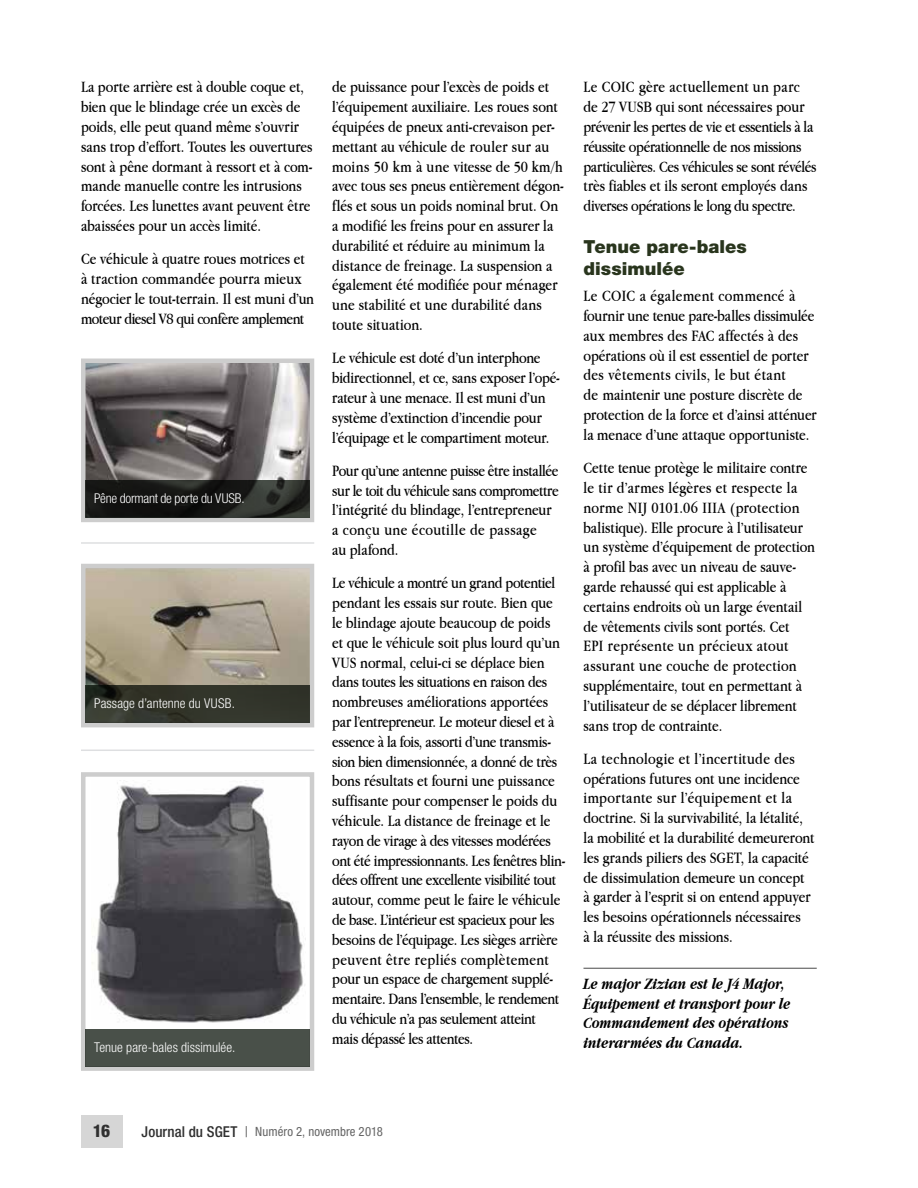
<style>
.page{position:relative;width:918px;height:1188px;background:#fff}
.page>*{position:absolute;margin:0;border:0;box-sizing:border-box;transform-origin:0 0}
.t1{font:900 18px/21.6px "Helvetica Neue LT Std";color:#29351d}
.t2{font:800 condensed 17.55px "Helvetica Neue LT Std";color:#303030}
.Body{font:16.5px/19.8px "Apple Garamond";letter-spacing:-.005em;color:#000}
.End_of_Article_Autho{font:italic 700 16.5px/19.8px "Apple Garamond";color:#000}
.Body-2{font:300 condensed 13.5px "Helvetica Neue LT Std";color:#fff}
.Body-3{font:300 condensed 13.5px "Helvetica Neue LT Std";letter-spacing:-.02em;color:#fff}
.t3{font:condensed 12.75px "Helvetica Neue LT Std";letter-spacing:.005em;color:#656565}
.s1{font-weight:500;font-size:15px;color:#303030}
.s2{font-size:15px}
</style>
<div class="page">
<div style="left:81px;top:1115px;width:41px;height:33px;background:#d6d6d6"></div>
<hr style="left:584px;top:968px;width:233px;height:1px;background:#484848">
<hr style="left:81px;top:542px;width:233px;height:2px;background:#dedfe1">
<hr style="left:81px;top:750px;width:233px;height:1px;background:#dedfe1">
<img style="left:86px;top:364px;width:223px;height:116px">
<div style="left:81px;top:359px;width:233px;height:163px;border:4px solid #cdcdcd"></div>
<img style="left:86px;top:569px;width:223px;height:117px">
<div style="left:81px;top:564px;width:233px;height:163px;border:4px solid #cdcdcd"></div>
<svg style="left:86px;top:480px;width:224px;height:38px;background:#1c1e1b"></svg>
<svg style="left:86px;top:686px;width:224px;height:37px;background:#313429"></svg>
<img style="left:92px;top:780px;width:213px;height:243px">
<div style="left:81px;top:772px;width:233px;height:299px;border:4px solid #cdcdcd"></div>
<div style="left:86px;top:1029px;width:224px;height:37px;background:#495049"></div>
<p class="Body" style="left:81px;top:77px;width:233px">La porte arrière est à double coque et, bien que le blindage crée un excès de poids, elle peut quand même s’ouvrir sans trop d’effort. Toutes les ouvertures sont à pêne dormant à ressort et à com‑ mande manuelle contre les intrusions forcées. Les lunettes avant peuvent être abaissées pour un accès limité.</p>
<p class="Body" style="left:81px;top:249px;width:235px">Ce véhicule à quatre roues motrices et à traction commandée pourra mieux négocier le tout-terrain. Il est muni d’un moteur diesel V8 qui confère amplement</p>
<p class="Body-3" style="left:94px;top:491px;width:152px">Pêne dormant de porte du VUSB.</p>
<p class="Body-2" style="left:94px;top:696px;width:142px">Passage d’antenne du VUSB.</p>
<p class="Body-2" style="left:94px;top:1039px;width:143px">Tenue pare-bales dissimulée.</p>
<p class="Body" style="left:332px;top:77px;width:233px">de puissance pour l’excès de poids et l’équipement auxiliaire. Les roues sont équipées de pneux anti-crevaison per‑ mettant au véhicule de rouler sur au moins 50 km à une vitesse de 50 km/h avec tous ses pneus entièrement dégon‑ flés et sous un poids nominal brut. On a modifié les freins pour en assurer la durabilité et réduire au minimum la distance de freinage. La suspension a également été modifiée pour ménager une stabilité et une durabilité dans toute situation.</p>
<p class="Body" style="left:332px;top:348px;width:229px">Le véhicule est doté d’un interphone bidirectionnel, et ce, sans exposer l’opé‑ rateur à une menace. Il est muni d’un système d’extinction d’incendie pour l’équipage et le compartiment moteur.</p>
<p class="Body" style="left:332px;top:460px;width:228px">Pour qu’une antenne puisse être installée sur le toit du véhicule sans compromettre l’intégrité du blindage, l’entrepreneur a conçu une écoutille de passage<br>au plafond.</p>
<p class="Body" style="left:332px;top:573px;width:235px">Le véhicule a montré un grand potentiel pendant les essais sur route. Bien que le blindage ajoute beaucoup de poids et que le véhicule soit plus lourd qu’un VUS normal, celui‑ci se déplace bien dans toutes les situations en raison des nombreuses améliorations apportées par l’entrepreneur. Le moteur diesel et à essence à la fois, assorti d’une transmis‑ sion bien dimensionnée, a donné de très bons résultats et fourni une puissance suffisante pour compenser le poids du véhicule. La distance de freinage et le rayon de virage à des vitesses modérées ont été impressionnants. Les fenêtres blin‑ dées offrent une excellente visibilité tout autour, comme peut le faire le véhicule de base. L’intérieur est spacieux pour les besoins de l’équipage. Les sièges arrière peuvent être repliés complètement pour un espace de chargement supplé‑ mentaire. Dans l’ensemble, le rendement du véhicule n’a pas seulement atteint mais dépassé les attentes.</p>
<p class="Body" style="left:584px;top:77px;width:234px">Le COIC gère actuellement un parc de 27 VUSB qui sont nécessaires pour prévenir les pertes de vie et essentiels à la réussite opérationnelle de nos missions particulières. Ces véhicules se sont révélés très fiables et ils seront employés dans diverses opérations le long du spectre.</p>
<h2 class="t1" style="left:584px;top:236px;width:165px">Tenue pare-bales dissimulée</h2>
<p class="Body" style="left:584px;top:286px;width:235px">Le COIC a également commencé à fournir une tenue pare-balles dissimulée aux membres des FAC affectés à des opérations où il est essentiel de porter des vêtements civils, le but étant<br>de maintenir une posture discrète de protection de la force et d’ainsi atténuer la menace d’une attaque opportuniste.</p>
<p class="Body" style="left:584px;top:458px;width:233px">Cette tenue protège le militaire contre le tir d’armes légères et respecte la norme NIJ 0101.06 IIIA (protection balistique). Elle procure à l’utilisateur un système d’équipement de protection à profil bas avec un niveau de sauve‑ garde rehaussé qui est applicable à certains endroits où un large éventail de vêtements civils sont portés. Cet<br>EPI représente un précieux atout assurant une couche de protection supplémentaire, tout en permettant à l’utilisateur de se déplacer librement sans trop de contrainte.</p>
<p class="Body" style="left:584px;top:748px;width:233px">La technologie et l’incertitude des opérations futures ont une incidence importante sur l’équipement et la doctrine. Si la survivabilité, la létalité, la mobilité et la durabilité demeureront les grands piliers des SGET, la capacité de dissimulation demeure un concept à garder à l’esprit si on entend appuyer les besoins opérationnels nécessaires<br>à la réussite des missions.</p>
<p class="End_of_Article_Autho" style="left:584px;top:973px;width:209px">Le major Zizian est le J4 Major,<br>Équipement et transport pour le<br>Commandement des opérations interarmées du Canada.</p>
<p class="t2" style="left:93px;top:1120px;width:19px">16</p>
<p class="t3" style="left:142px;top:1124px;width:243px"><span class="s1">Journal du SGET</span> <span class="s2">|</span> Numéro 2, novembre 2018</p>
</div>
